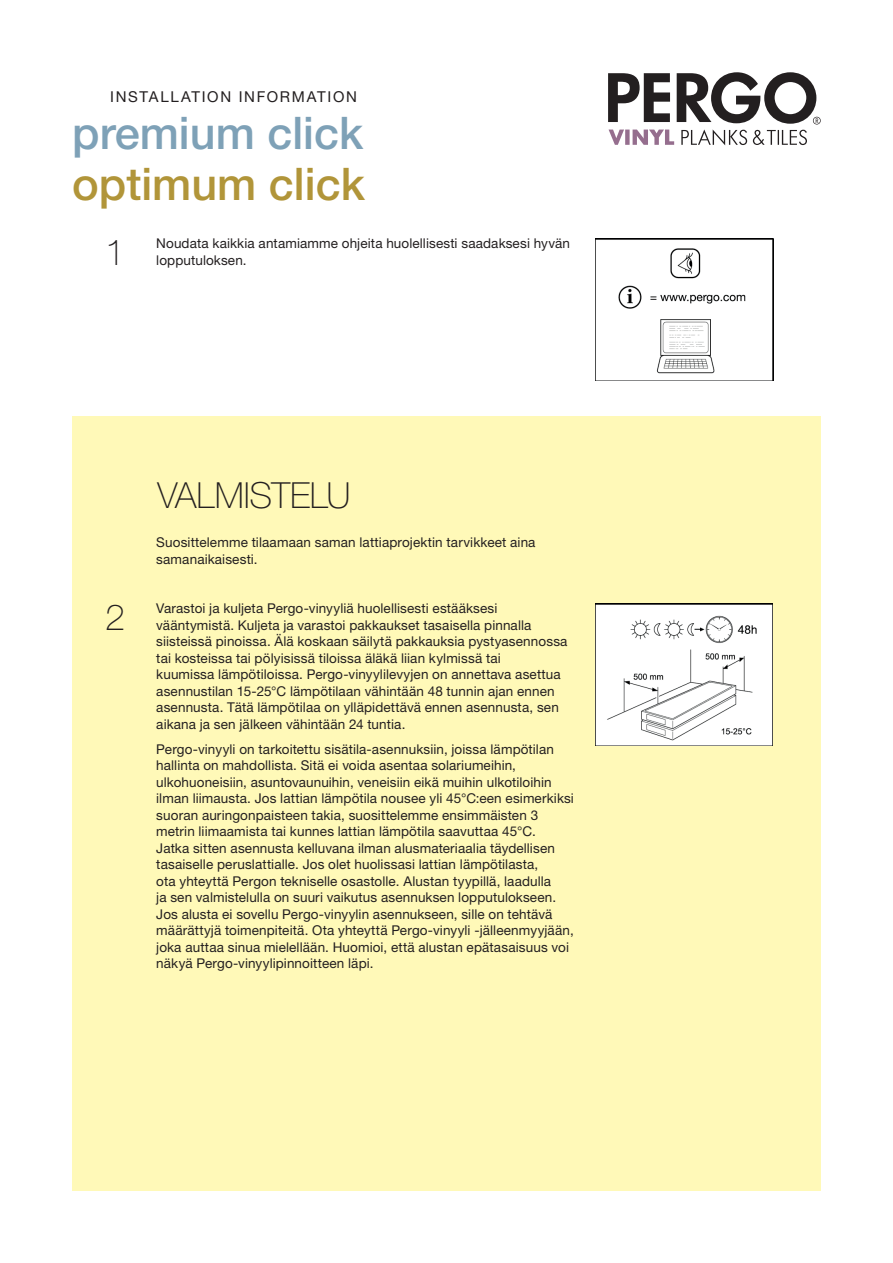
<style>
.page{position:relative;width:893px;height:1263px;background:#fff}
.page>*{position:absolute;margin:0;border:0;box-sizing:border-box;transform-origin:0 0}
.t1{font:500 45px "Helvetica Neue LT Pro";color:#7ea1b7}
.t2{font:500 45px "Helvetica Neue LT Pro";color:#b19539}
.t3{font:100 36px "Helvetica Neue LT Pro";letter-spacing:-.01em;color:#231f20}
.t4{font:15px "Helvetica Neue LT Pro";letter-spacing:.115em;color:#231f20}
.t5{font:13.5px/16.5px "Helvetica Neue LT Pro";letter-spacing:.01em;color:#231f20}
</style>
<div class="page">
<div style="left:72px;top:416px;width:749px;height:775px;background:#fff9b8"></div>
<img style="left:595px;top:239px;width:178px;height:142px">
<img style="left:595px;top:604px;width:178px;height:142px">
<svg style="left:608px;top:72px;width:213px;height:73px"></svg>
<p class="t4" style="left:110px;top:88px;width:248px">INSTALLATION INFORMATION</p>
<h1 class="t1" style="left:72px;top:106px;width:292px">premium click</h1>
<h1 class="t2" style="left:72px;top:157px;width:294px">optimum click</h1>
<h2 class="t3" style="left:105px;top:230px;width:22px">1</h2>
<p class="t5" style="left:156px;top:235px;width:415px">Noudata kaikkia antamiamme ohjeita huolellisesti saadaksesi hyvän lopputuloksen.</p>
<h2 class="t3" style="left:157px;top:474px;width:195px">VALMISTELU</h2>
<p class="t5" style="left:156px;top:534px;width:381px">Suosittelemme tilaamaan saman lattiaprojektin tarvikkeet aina samanaikaisesti.</p>
<h2 class="t3" style="left:105px;top:596px;width:22px">2</h2>
<p class="t5" style="left:156px;top:600px;width:413px">Varastoi ja kuljeta Pergo-vinyyliä huolellisesti estääksesi vääntymistä. Kuljeta ja varastoi pakkaukset tasaisella pinnalla siisteissä pinoissa. Älä koskaan säilytä pakkauksia pystyasennossa tai kosteissa tai pölyisissä tiloissa äläkä liian kylmissä tai<br>kuumissa lämpötiloissa. Pergo-vinyylilevyjen on annettava asettua asennustilan 15-25°C lämpötilaan vähintään 48 tunnin ajan ennen asennusta. Tätä lämpötilaa on ylläpidettävä ennen asennusta, sen aikana ja sen jälkeen vähintään 24 tuntia.</p>
<p class="t5" style="left:156px;top:741px;width:419px">Pergo-vinyyli on tarkoitettu sisätila-asennuksiin, joissa lämpötilan hallinta on mahdollista. Sitä ei voida asentaa solariumeihin, ulkohuoneisiin, asuntovaunuihin, veneisiin eikä muihin ulkotiloihin ilman liimausta. Jos lattian lämpötila nousee yli 45°C:een esimerkiksi suoran auringonpaisteen takia, suosittelemme ensimmäisten 3 metrin liimaamista tai kunnes lattian lämpötila saavuttaa 45°C.<br>Jatka sitten asennusta kelluvana ilman alusmateriaalia täydellisen tasaiselle peruslattialle. Jos olet huolissasi lattian lämpötilasta,<br>ota yhteyttä Pergon tekniselle osastolle. Alustan tyypillä, laadulla<br>ja sen valmistelulla on suuri vaikutus asennuksen lopputulokseen.<br>Jos alusta ei sovellu Pergo-vinyylin asennukseen, sille on tehtävä määrättyjä toimenpiteitä. Ota yhteyttä Pergo-vinyyli -jälleenmyyjään, joka auttaa sinua mielellään. Huomioi, että alustan epätasaisuus voi näkyä Pergo-vinyylipinnoitteen läpi.</p>
</div>
